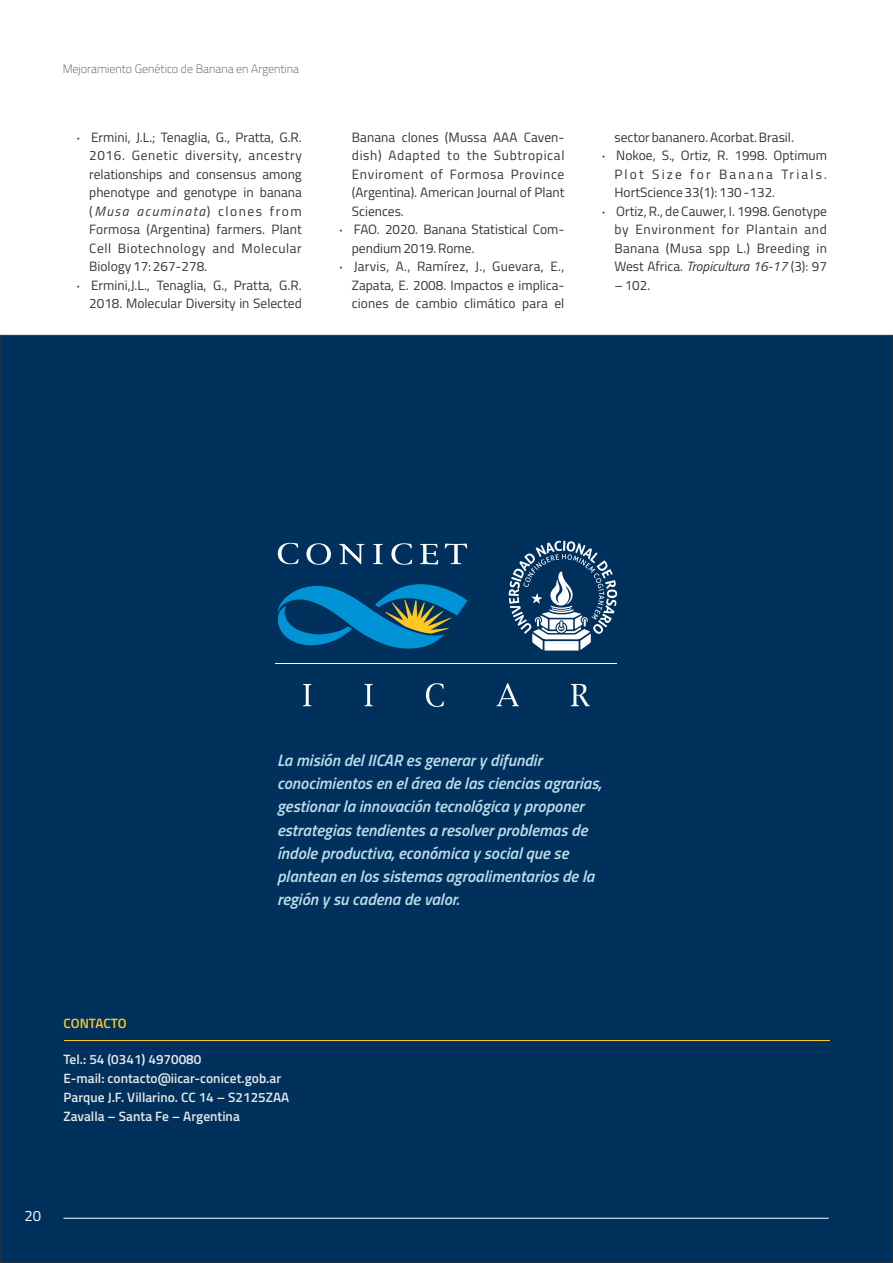
<style>
.page{position:relative;width:893px;height:1263px;background:#fff}
.page>*{position:absolute;margin:0;border:0;box-sizing:border-box;transform-origin:0 0}
.t1{font:italic 600 16.5px/23.2px "Titillium";color:#bdddea}
.t2{font:15px "Titillium";color:#fefefe}
.t3{font:13.5px/18.5px "Titillium";color:#373435;text-align:justify}
.t4{font:600 13.5px/18.9px "Titillium";color:#e6e7e8}
.t5{font:600 13.5px "Titillium";letter-spacing:-.01em;color:#ffc723}
.t6{font:100 12px "Titillium";color:#373435}
.s1{font-style:italic}
</style>
<div class="page">
<div style="left:0;top:335px;width:893px;height:928px;background:#00315c;border:1px solid #373435"></div>
<hr style="left:64px;top:1218px;width:764px;height:1px;background:#fefefe">
<hr style="left:276px;top:663px;width:341px;height:1px;background:#fefefe">
<svg style="left:278px;top:543px;width:20px;height:21px"></svg>
<svg style="left:306px;top:543px;width:25px;height:22px"></svg>
<svg style="left:339px;top:544px;width:25px;height:21px"></svg>
<svg style="left:373px;top:544px;width:10px;height:20px"></svg>
<svg style="left:391px;top:543px;width:21px;height:22px"></svg>
<svg style="left:420px;top:544px;width:18px;height:20px"></svg>
<svg style="left:445px;top:543px;width:22px;height:21px"></svg>
<svg style="left:277px;top:584px;width:190px;height:65px"></svg>
<svg style="left:509px;top:541px;width:108px;height:109px"></svg>
<svg style="left:303px;top:684px;width:8px;height:22px"></svg>
<svg style="left:364px;top:684px;width:9px;height:22px"></svg>
<svg style="left:426px;top:683px;width:18px;height:24px"></svg>
<svg style="left:496px;top:683px;width:23px;height:23px"></svg>
<svg style="left:571px;top:684px;width:19px;height:22px"></svg>
<hr style="left:64px;top:1040px;width:765px;height:1px;background:#ffc723">
<p class="t6" style="left:63px;top:64px;width:238px">Mejoramiento Genético de Banana en Argentina</p>
<p class="t3" style="left:89px;top:129px;width:214px;text-align:left">Ermini, J.L.; Tenaglia, G., Pratta, G.R.<br>2016. Genetic diversity, ancestry relationships and consensus among phenotype and genotype in banana (<span class="s1">Musa acuminata</span>) clones from Formosa (Argentina) farmers. Plant Cell Biotechnology and Molecular Biology 17: 267-278.<br>Ermini,J.L., Tenaglia, G., Pratta, G.R.<br>2018. Molecular Diversity in Selected</p>
<p class="t3" style="left:352px;top:129px;width:214px">Banana clones (Mussa AAA Caven&shy;dish) Adapted to the Subtropical Enviroment of Formosa Province (Argentina). American Journal of Plant Sciences.</p>
<p class="t3" style="left:352px;top:222px;width:214px">FAO. 2020. Banana Statistical Com&shy;pendium 2019. Rome.</p>
<p class="t3" style="left:352px;top:259px;width:214px">Jarvis, A., Ramírez, J., Guevara, E., Zapata, E. 2008. Impactos e implica&shy;ciones de cambio climático para el</p>
<p class="t3" style="left:614px;top:129px;width:181px">sector bananero. Acorbat. Brasil.</p>
<p class="t3" style="left:614px;top:148px;width:214px">Nokoe, S., Ortiz, R. 1998. Optimum Plot Size for Banana Trials.<br>HortScience 33(1): 130 -132.</p>
<p class="t3" style="left:614px;top:203px;width:214px">Ortiz, R., de Cauwer, I. 1998. Genotype by Environment for Plantain and Banana (Musa spp L.) Breeding in West Africa. <span class="s1">Tropicultura 16-17</span> (3): 97</p>
<p class="t3" style="left:614px;top:277px;width:37px">– 102.</p>
<p class="t1" style="left:277px;top:750px;width:326px">La misión del IICAR es generar y difundir conocimientos en el área de las ciencias agrarias, gestionar la innovación tecnológica y proponer estrategias tendientes a resolver problemas de índole productiva, económica y social que se plantean en los sistemas agroalimentarios de la región y su cadena de valor.</p>
<p class="t5" style="left:64px;top:1018px;width:64px">CONTACTO</p>
<p class="t4" style="left:64px;top:1051px;width:227px">Tel.: 54 (0341) 4970080<br>E-mail: contacto@iicar-conicet.gob.ar Parque J.F. Villarino. CC 14 – S2125ZAA Zavalla – Santa Fe – Argentina</p>
<p class="t2" style="left:24px;top:1210px;width:18px">20</p>
</div>
